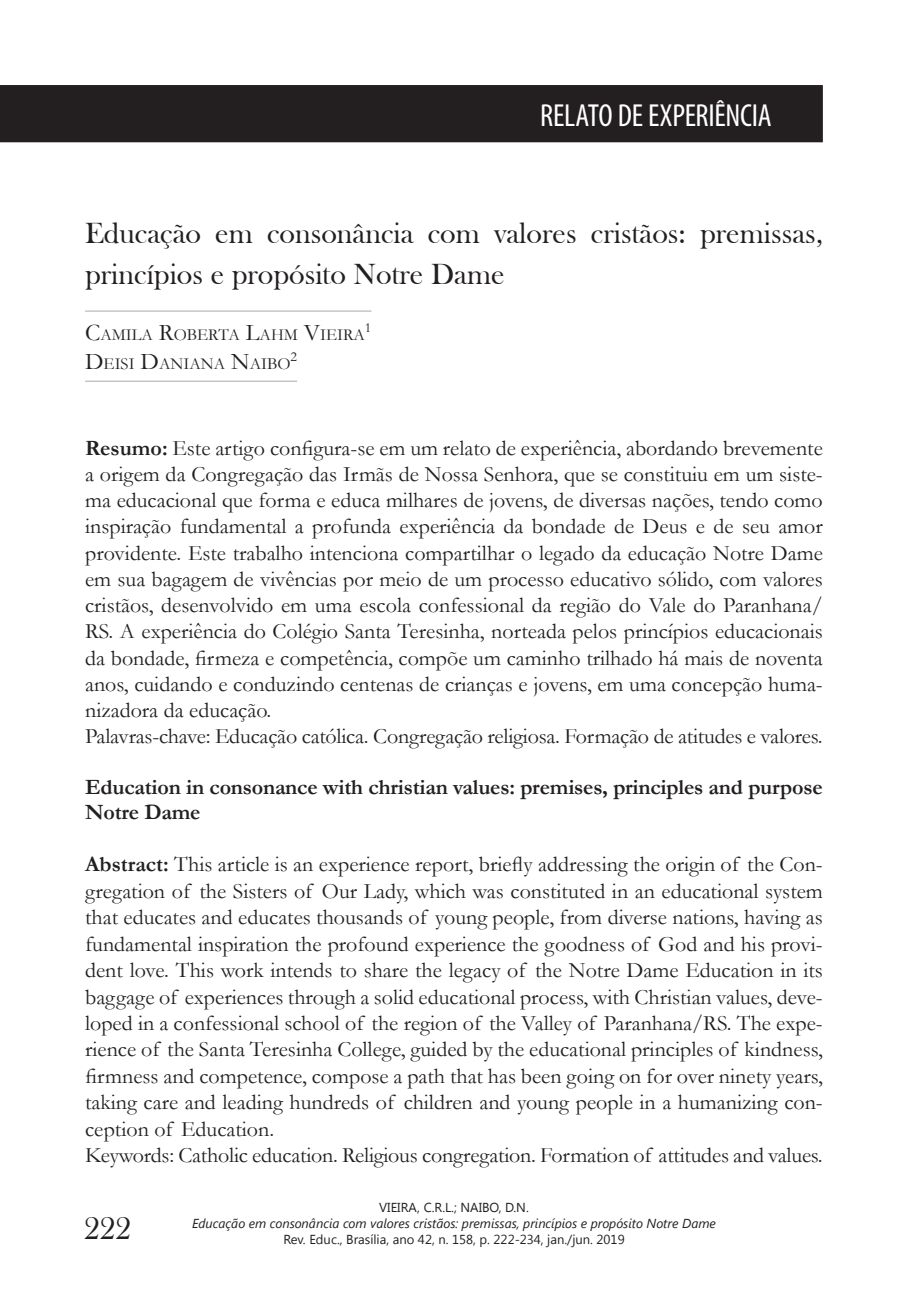
<style>
.page{position:relative;width:908px;height:1304px;background:#fff}
.page>*{position:absolute;margin:0;border:0;box-sizing:border-box;transform-origin:0 0}
.Vazado{font:condensed 32px "Myriad Pro";letter-spacing:-.01em;color:#fff}
.Texto{font:32px "Bask Old Face";color:#231f20}
.Aberturas{font:30px/40.6px "Bask Old Face";color:#231f20}
.resumos{font:22px/26.2px "Garamond";letter-spacing:-.01em;color:#231f20;text-align:justify}
.resumos-2{font:700 22px/24.6px "Garamond";letter-spacing:-.01em;color:#231f20}
.autor{font:16.8px "Garamond";color:#231f20}
.autor-2{font:14px "Garamond";color:#231f20}
.t1{font:italic 13px "Segoe UI";color:#231f20}
.t2{font:13px "Segoe UI";color:#231f20}
.s1{font-size:24px}
.s2{font-weight:700}
</style>
<div class="page">
<hr style="left:85px;top:311px;width:286px;height:1px;background:#a8a9ad">
<hr style="left:85px;top:381px;width:212px;height:1px;background:#a8a9ad">
<div style="left:0;top:85px;width:822px;height:57px;background:#231f20"></div>
<p class="Vazado" style="left:540px;top:96px;width:233px">RELATO DE EXPERIÊNCIA</p>
<p class="Aberturas" style="left:85px;top:214px;width:739px">Educação em consonância com valores cristãos: premissas, princípios e propósito Notre Dame</p>
<p class="autor" style="left:85px;top:323px;width:281px"><span class="s1">C</span>AMILA <span class="s1">R</span>OBERTA <span class="s1">L</span>AHM <span class="s1">V</span>IEIRA</p>
<p class="autor-2" style="left:365px;top:318px;width:8px">1</p>
<p class="autor" style="left:85px;top:353px;width:207px"><span class="s1">D</span>EISI <span class="s1">D</span>ANIANA <span class="s1">N</span>AIBO</p>
<p class="autor-2" style="left:290px;top:348px;width:8px">2</p>
<p class="resumos" style="left:85px;top:434px;width:739px"><span class="s2">Resumo:</span> Este artigo configura-se em um relato de experiência, abordando brevemente a origem da Congregação das Irmãs de Nossa Senhora, que se constituiu em um siste&shy;ma educacional que forma e educa milhares de jovens, de diversas nações, tendo como inspiração fundamental a profunda experiência da bondade de Deus e de seu amor providente. Este trabalho intenciona compartilhar o legado da educação Notre Dame em sua bagagem de vivências por meio de um processo educativo sólido, com valores cristãos, desenvolvido em uma escola confessional da região do Vale do Paranhana/ RS. A experiência do Colégio Santa Teresinha, norteada pelos princípios educacionais da bondade, firmeza e competência, compõe um caminho trilhado há mais de noventa anos, cuidando e conduzindo centenas de crianças e jovens, em uma concepção huma&shy;nizadora da educação.</p>
<p class="resumos" style="left:85px;top:723px;width:738px">Palavras-chave: Educação católica. Congregação religiosa. Formação de atitudes e valores.</p>
<p class="resumos-2" style="left:85px;top:775px;width:738px">Education in consonance with christian values: premises, principles and purpose<br>Notre Dame</p>
<p class="resumos" style="left:85px;top:851px;width:739px"><span class="s2">Abstract:</span> This article is an experience report, briefly addressing the origin of the Con&shy;gregation of the Sisters of Our Lady, which was constituted in an educational system that educates and educates thousands of young people, from diverse nations, having as fundamental inspiration the profound experience the goodness of God and his provi&shy;dent love. This work intends to share the legacy of the Notre Dame Education in its baggage of experiences through a solid educational process, with Christian values, deve&shy;loped in a confessional school of the region of the Valley of Paranhana/RS. The expe&shy;rience of the Santa Teresinha College, guided by the educational principles of kindness, firmness and competence, compose a path that has been going on for over ninety years, taking care and leading hundreds of children and young people in a humanizing con&shy;ception of Education.</p>
<p class="resumos" style="left:85px;top:1142px;width:738px">Keywords: Catholic education. Religious congregation. Formation of attitudes and values.</p>
<p class="Texto" style="left:84px;top:1211px;width:49px">222</p>
<p class="t2" style="left:379px;top:1199px;width:151px">VIEIRA, C.R.L.; NAIBO, D.N.</p>
<p class="t1" style="left:192px;top:1214px;width:525px">Educação em consonância com valores cristãos: premissas, princípios e propósito Notre Dame</p>
<p class="t2" style="left:283px;top:1230px;width:342px">Rev. Educ., Brasília, ano 42, n. 158, p. 222-234, jan./jun. 2019</p>
</div>
